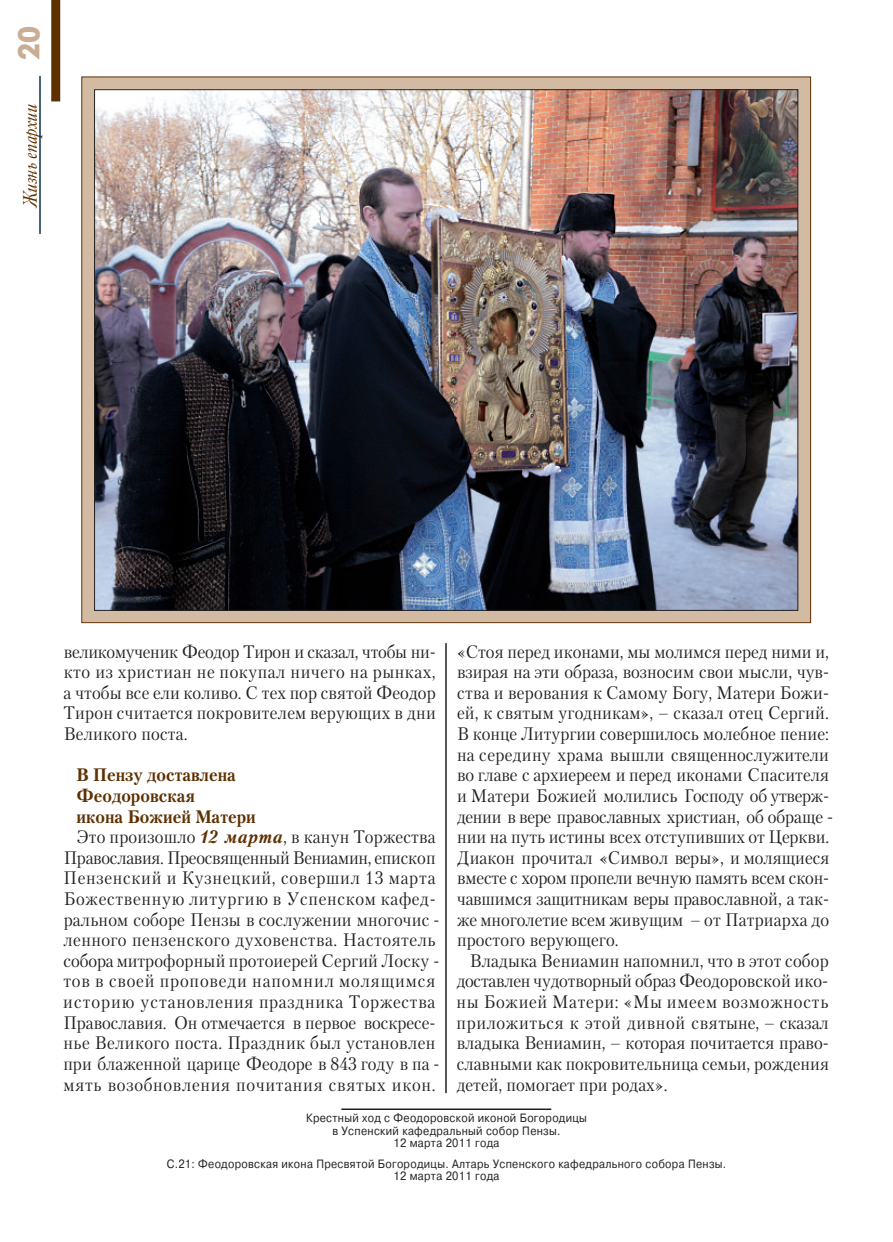
<style>
.page{position:relative;width:893px;height:1242px;background:#fff}
.page>*{position:absolute;margin:0;border:0;box-sizing:border-box;transform-origin:0 0}
.t1{font:30px "Futuris XC";color:#c9ae95;scale:.95 1}
.t2{font:italic 19.5px "Kis CBT";color:#5d3000;scale:.9 1}
.t3{font:18px/20.5px "Petersburg C";letter-spacing:.005em;color:#231f20;text-align:justify;scale:.93 1}
.t4{font:18px "Petersburg C";letter-spacing:.04em;color:#231f20;scale:.93 1}
.t5{font:700 18px "Petersburg C";color:#5d3000;scale:.95 1}
.t6{font:18px "Petersburg C";letter-spacing:-.015em;color:#231f20;scale:.93 1}
.t7{font:18px "Petersburg C";letter-spacing:.03em;color:#231f20;scale:.93 1}
.t8{font:18px "Petersburg C";letter-spacing:.025em;color:#231f20;scale:.93 1}
.t9{font:18px "Petersburg C";letter-spacing:.05em;color:#231f20;scale:.93 1}
.t10{font:12px/12.8px "Pragmatica C";letter-spacing:.03em;color:#231f20;text-align:center;scale:.9 1}
.s1{font-weight:700;font-style:italic;color:#5d3000}
</style>
<div class="page">
<div style="left:51px;top:0;width:9px;height:101px;background:#5d3000"></div>
<hr style="left:39px;top:76px;width:2px;height:158px;background:#0a354a">
<hr style="left:341px;top:1108px;width:210px;height:2px;background:#231f20">
<svg style="left:82px;top:77px;width:728px;height:545px;background:#b5a08c"></svg>
<img style="left:96px;top:91px;width:700px;height:518px">
<hr style="left:445px;top:643px;width:2px;height:450px;background:#231f20">
<h1 class="t1" style="left:11px;top:60px;width:37px;rotate:-90deg">20</h1>
<p class="t2" style="left:19px;top:207px;width:117px;rotate:-90deg">Жизнь епархии</p>
<p class="t3" style="left:64px;top:641px;width:402px">ве ли ко му че ник Фе о дор Ти рон и ска зал, что бы ни - кто из христи ан не по ку пал ни че го на рын ках, а что бы все ели ко ли во. С тех пор свя той Фе о дор Ти рон счи та ет ся по кро ви те лем ве ру ю щих в дни Ве ли ко го по ста.</p>
<p class="t5" style="left:77px;top:764px;width:169px">В Пен зу достав лена</p>
<p class="t5" style="left:77px;top:785px;width:126px">Фе о до ров ская</p>
<p class="t5" style="left:77px;top:805px;width:190px">ико на Бо жи ей Ма те ри</p>
<p class="t3" style="left:77px;top:826px;width:388px">Это про изо шло <span class="s1">12 мар та</span>, в канун Тор жест ва</p>
<p class="t6" style="left:64px;top:847px;width:401px">Пра во сла вия. Пре ос вя щен ный Ве ни а мин, епис коп</p>
<p class="t4" style="left:64px;top:867px;width:402px">Пен зен ский и Куз нец кий, совершил 13 мар та</p>
<p class="t4" style="left:64px;top:888px;width:402px">Бо жест вен ную ли тур гию в Успен ском ка фед -</p>
<p class="t3" style="left:64px;top:909px;width:406px">раль ном со бо ре Пен зы в со слу же нии мно го чис -</p>
<p class="t7" style="left:64px;top:929px;width:401px">лен но го пен зен ско го ду хо вен ст ва. На сто я тель</p>
<p class="t3" style="left:64px;top:950px;width:406px">со бо ра мит ро фор ный про то иерей Сер гий Лос ку -</p>
<p class="t9" style="left:63px;top:970px;width:401px">тов в сво ей про по ве ди на пом нил мо ля щим ся</p>
<p class="t4" style="left:63px;top:991px;width:402px">исто рию уста нов ле ния праз д ни ка Тор жест ва</p>
<p class="t3" style="left:63px;top:1012px;width:402px">Пра во сла вия. Он от ме ча ет ся в пер вое вос кре се -</p>
<p class="t8" style="left:64px;top:1032px;width:401px">нье Ве ли ко го по ста. Праз д ник был уста нов лен</p>
<p class="t3" style="left:63px;top:1053px;width:406px">при бла жен ной ца ри це Фе о до ре в 843 го ду в па -</p>
<p class="t4" style="left:64px;top:1073px;width:402px">мять во зоб нов ле ния по чи та ния свя тых икон.</p>
<p class="t3" style="left:457px;top:641px;width:406px;text-align:left">«Стоя пе ред ико на ми, мы мо лим ся пе ред ни ми и, взи рая на эти об ра за, воз но сим свои мыс ли, чув - ст ва и ве ро ва ния к Са мо му Бо гу, Ма те ри Бо жи - ей, к свя тым угод ни кам», – ска зал отец Сер гий.<br>В кон це Ли тур гии со вер ши лось мо леб ное пе ние: на се ре ди ну хра ма вы шли свя щен нос лу жи те ли во гла ве с ар хи ере ем и пе ред ико на ми Спа си те ля и Ма те ри Бо жи ей мо ли лись Гос по ду об утвер ж - де нии в ве ре пра во слав ных хри сти ан, об об ра ще - нии на путь исти ны всех от сту пив ших от Цер к ви.<br>Ди а кон про чи тал «Сим вол веры», и мо ля щи е ся вместе с хо ром про пе ли веч ную па мять всем скон - чав шим ся за щит ни кам ве ры пра во слав ной, а так - же мно го ле тие всем жи ву щим – от Пат ри ар ха до простого верующего.</p>
<p class="t3" style="left:457px;top:950px;width:402px;text-indent:13px">Владыка Вениамин напомнил, что в этот собор доставлен чу дот вор ный об раз Фе о до ров ской ико - ны Бо жи ей Ма те ри: «Мы име ем воз мож ность при ло жить ся к этой див ной свя ты не, – ска зал вла ды ка Ве ни а мин, – ко то рая по чи та ет ся пра во - слав ны ми как по кро ви тель ни ца се мьи, рож де ния де тей, по мо га ет при ро дах».</p>
<p class="t10" style="left:306px;top:1111px;width:314px">Крестный ход с Феодоровской иконой Богородицы в Успенский кафедральный собор Пензы.<br>12 марта 2011 года</p>
<p class="t10" style="left:167px;top:1157px;width:623px">С.21: Феодоровская икона Пресвятой Богородицы. Алтарь Успенского кафедрального собора Пензы.<br>12 марта 2011 года</p>
</div>
